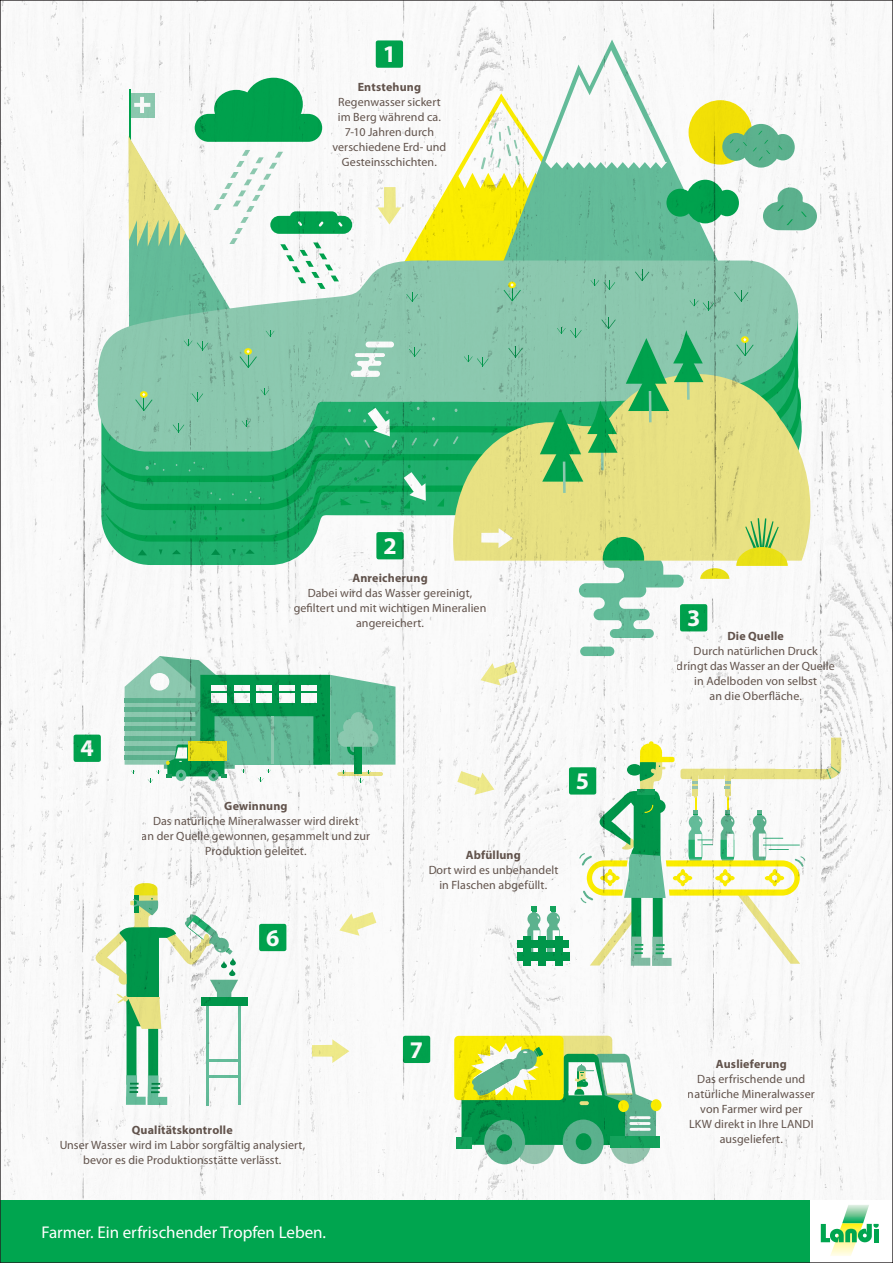
<style>
.page{position:relative;width:893px;height:1263px;background:#fff}
.page>*{position:absolute;margin:0;border:0;box-sizing:border-box;transform-origin:0 0}
.t1{font:700 24px "Myriad Pro";color:#fff}
.t2{font:16.95px "Myriad Pro";color:#fff}
.t3{font:12px/15px "Myriad Pro";letter-spacing:.01em;color:#64554e;text-align:center}
.t4{font:700 12px "Myriad Pro";letter-spacing:.015em;color:#64554e}
</style>
<div class="page">
<img style="left:2px;top:2px;width:889px;height:1198px">
<svg style="left:125px;top:656px;width:270px;height:127px"></svg>
<hr style="left:271px;top:716px;width:2px;height:48px;background:#8fcdb3">
<div style="left:150px;top:673px;width:19px;height:17px;background:#fff;border-radius:50%"></div>
<svg style="left:579px;top:738px;width:262px;height:228px"></svg>
<div style="left:517px;top:940px;width:52px;height:7px;background:#00994c"></div>
<div style="left:517px;top:952px;width:52px;height:8px;background:#00994c"></div>
<div style="left:523px;top:936px;width:8px;height:29px;background:#00994c"></div>
<div style="left:555px;top:936px;width:7px;height:29px;background:#00994c"></div>
<div style="left:538px;top:936px;width:8px;height:29px;background:#00994c"></div>
<svg style="left:527px;top:907px;width:13px;height:45px"></svg>
<svg style="left:547px;top:907px;width:13px;height:49px"></svg>
<hr style="left:206px;top:1001px;width:3px;height:105px;background:#66c09d">
<hr style="left:238px;top:1000px;width:3px;height:105px;background:#66c09d">
<div style="left:201px;top:997px;width:47px;height:8px;background:#00994c"></div>
<svg style="left:95px;top:883px;width:143px;height:222px"></svg>
<div style="left:503px;top:1036px;width:109px;height:64px;background:#ede686;border-radius:4px"></div>
<div style="left:514px;top:1119px;width:41px;height:45px;background:#97c8b2;border-radius:50%"></div>
<div style="left:610px;top:1119px;width:41px;height:45px;background:#97c8b2;border-radius:50%"></div>
<div style="left:454px;top:1036px;width:110px;height:64px;background:#fff101;border-radius:4px"></div>
<svg style="left:484px;top:1120px;width:41px;height:44px"></svg>
<div style="left:563px;top:1119px;width:41px;height:45px;background:#5eb591;border-radius:50%"></div>
<div style="left:496px;top:1134px;width:16px;height:17px;background:#00994c;border-radius:50%"></div>
<div style="left:576px;top:1133px;width:15px;height:17px;background:#00994c;border-radius:50%"></div>
<div style="left:457px;top:1137px;width:15px;height:11px;background:#15a65e"></div>
<div style="left:610px;top:1136px;width:49px;height:11px;background:#15a65e"></div>
<div style="left:651px;top:1099px;width:10px;height:12px;background:#fff101;border-radius:50%"></div>
<svg style="left:461px;top:1043px;width:195px;height:102px"></svg>
<div style="left:376px;top:40px;width:27px;height:28px;background:#00a54f;border-radius:2px"></div>
<div style="left:680px;top:604px;width:27px;height:27px;background:#00a54f;border-radius:2px"></div>
<div style="left:74px;top:735px;width:27px;height:27px;background:#00a54f;border-radius:2px"></div>
<div style="left:569px;top:767px;width:27px;height:27px;background:#00a54f;border-radius:2px"></div>
<div style="left:259px;top:924px;width:27px;height:27px;background:#00a54f;border-radius:2px"></div>
<div style="left:403px;top:1036px;width:27px;height:27px;background:#00a54f;border-radius:2px"></div>
<svg style="left:480px;top:662px;width:37px;height:23px"></svg>
<svg style="left:339px;top:912px;width:37px;height:24px"></svg>
<svg style="left:312px;top:1039px;width:37px;height:24px"></svg>
<svg style="left:457px;top:771px;width:37px;height:24px"></svg>
<svg style="left:101px;top:503px;width:704px;height:62px"></svg>
<svg style="left:105px;top:482px;width:348px;height:60px;fill:#20ae6d"></svg>
<svg style="left:101px;top:452px;width:352px;height:30px;background:#17a963"></svg>
<svg style="left:368px;top:93px;width:128px;height:168px"></svg>
<svg style="left:496px;top:40px;width:269px;height:221px;fill:#64bc99"></svg>
<div style="left:270px;top:216px;width:82px;height:18px;background:#00a54f;border-radius:9px"></div>
<svg style="left:98px;top:261px;width:703px;height:191px;background:#86c6ab"></svg>
<svg style="left:453px;top:374px;width:360px;height:187px;background:#c5d786"></svg>
<svg style="left:579px;top:537px;width:105px;height:101px"></svg>
<hr style="left:649px;top:391px;width:3px;height:31px;background:#8fcdb3">
<svg style="left:626px;top:330px;width:77px;height:81px;background:#67bd7e"></svg>
<hr style="left:563px;top:462px;width:3px;height:31px;background:#8fcdb3">
<svg style="left:540px;top:401px;width:77px;height:81px;background:#5eba69"></svg>
<svg style="left:406px;top:292px;width:12px;height:10px"></svg>
<svg style="left:464px;top:355px;width:25px;height:11px"></svg>
<svg style="left:508px;top:346px;width:15px;height:11px"></svg>
<svg style="left:128px;top:78px;width:214px;height:296px"></svg>
<svg style="left:192px;top:392px;width:11px;height:9px"></svg>
<svg style="left:261px;top:388px;width:8px;height:7px"></svg>
<svg style="left:409px;top:347px;width:12px;height:10px"></svg>
<svg style="left:504px;top:283px;width:17px;height:18px"></svg>
<svg style="left:145px;top:463px;width:11px;height:7px"></svg>
<svg style="left:189px;top:462px;width:6px;height:9px"></svg>
<svg style="left:432px;top:417px;width:3px;height:4px"></svg>
<svg style="left:173px;top:520px;width:3px;height:4px"></svg>
<svg style="left:204px;top:516px;width:3px;height:4px"></svg>
<svg style="left:351px;top:353px;width:34px;height:24px"></svg>
<div style="left:366px;top:341px;width:28px;height:6px;background:#f8f8f8;border-radius:3px"></div>
<svg style="left:590px;top:279px;width:25px;height:11px"></svg>
<svg style="left:635px;top:270px;width:14px;height:11px"></svg>
<svg style="left:690px;top:299px;width:24px;height:11px"></svg>
<svg style="left:734px;top:290px;width:14px;height:12px"></svg>
<svg style="left:557px;top:327px;width:25px;height:11px"></svg>
<svg style="left:601px;top:318px;width:15px;height:11px"></svg>
<svg style="left:736px;top:338px;width:18px;height:18px"></svg>
<svg style="left:135px;top:393px;width:18px;height:18px"></svg>
<svg style="left:173px;top:423px;width:11px;height:9px"></svg>
<svg style="left:242px;top:420px;width:8px;height:6px"></svg>
<svg style="left:700px;top:568px;width:29px;height:11px"></svg>
<svg style="left:736px;top:518px;width:52px;height:48px;background:#cdd75b"></svg>
<svg style="left:345px;top:438px;width:5px;height:8px"></svg>
<svg style="left:411px;top:438px;width:6px;height:8px"></svg>
<svg style="left:453px;top:436px;width:5px;height:8px"></svg>
<svg style="left:433px;top:438px;width:6px;height:8px"></svg>
<svg style="left:363px;top:408px;width:34px;height:40px"></svg>
<svg style="left:481px;top:528px;width:32px;height:20px"></svg>
<svg style="left:339px;top:465px;width:109px;height:44px;background:#28af6f"></svg>
<svg style="left:138px;top:549px;width:43px;height:6px"></svg>
<div style="left:580px;top:647px;width:34px;height:9px;background:#66c09d;border-radius:5px"></div>
<svg style="left:211px;top:549px;width:43px;height:6px"></svg>
<svg style="left:458px;top:50px;width:359px;height:180px"></svg>
<div style="left:0;top:1200px;width:810px;height:63px;background:#00a54f"></div>
<svg style="left:821px;top:1205px;width:58px;height:51px"></svg>
<h1 class="t1" style="left:383px;top:38px;width:15px">1</h1>
<p class="t4" style="left:358px;top:79px;width:65px">Entstehung</p>
<p class="t3" style="left:332px;top:94px;width:115px">Regenwasser sickert im Berg während ca.<br>7-10 Jahren durch verschiedene Erd- und<br>Gesteinsschichten.</p>
<h1 class="t1" style="left:383px;top:530px;width:15px">2</h1>
<p class="t4" style="left:352px;top:570px;width:77px">Anreicherung</p>
<p class="t3" style="left:294px;top:585px;width:194px">Dabei wird das Wasser gereinigt, gefiltert und mit wichtigen Mineralien angereichert.</p>
<h1 class="t1" style="left:81px;top:733px;width:15px">4</h1>
<p class="t4" style="left:224px;top:798px;width:65px">Gewinnung</p>
<p class="t3" style="left:142px;top:813px;width:230px">Das natürliche Mineralwasser wird direkt<br>an der Quelle gewonnen, gesammelt und zur<br>Produktion geleitet.</p>
<h1 class="t1" style="left:266px;top:922px;width:15px">6</h1>
<p class="t4" style="left:132px;top:1122px;width:102px">Qualitätskontrolle</p>
<p class="t3" style="left:59px;top:1138px;width:247px">Unser Wasser wird im Labor sorgfältig analysiert, bevor es die Produktionsstätte verlässt.</p>
<h2 class="t2" style="left:42px;top:1222px;width:286px">Farmer. Ein erfrischender Tropfen Leben.</h2>
<h1 class="t1" style="left:576px;top:765px;width:15px">5</h1>
<p class="t4" style="left:466px;top:847px;width:57px">Abfüllung</p>
<p class="t3" style="left:428px;top:862px;width:132px">Dort wird es unbehandelt in Flaschen abgefüllt.</p>
<h1 class="t1" style="left:410px;top:1034px;width:15px">7</h1>
<h1 class="t1" style="left:687px;top:602px;width:15px">3</h1>
<p class="t4" style="left:727px;top:629px;width:58px">Die Quelle</p>
<p class="t3" style="left:677px;top:644px;width:159px">Durch natürlichen Druck dringt das Wasser an der Quelle in Adelboden von selbst<br>an die Oberfläche.</p>
<p class="t4" style="left:716px;top:1056px;width:72px">Auslieferung</p>
<p class="t3" style="left:688px;top:1071px;width:128px">Das erfrischende und natürliche Mineralwasser von Farmer wird per<br>LKW direkt in Ihre LANDI ausgeliefert.</p>
</div>
